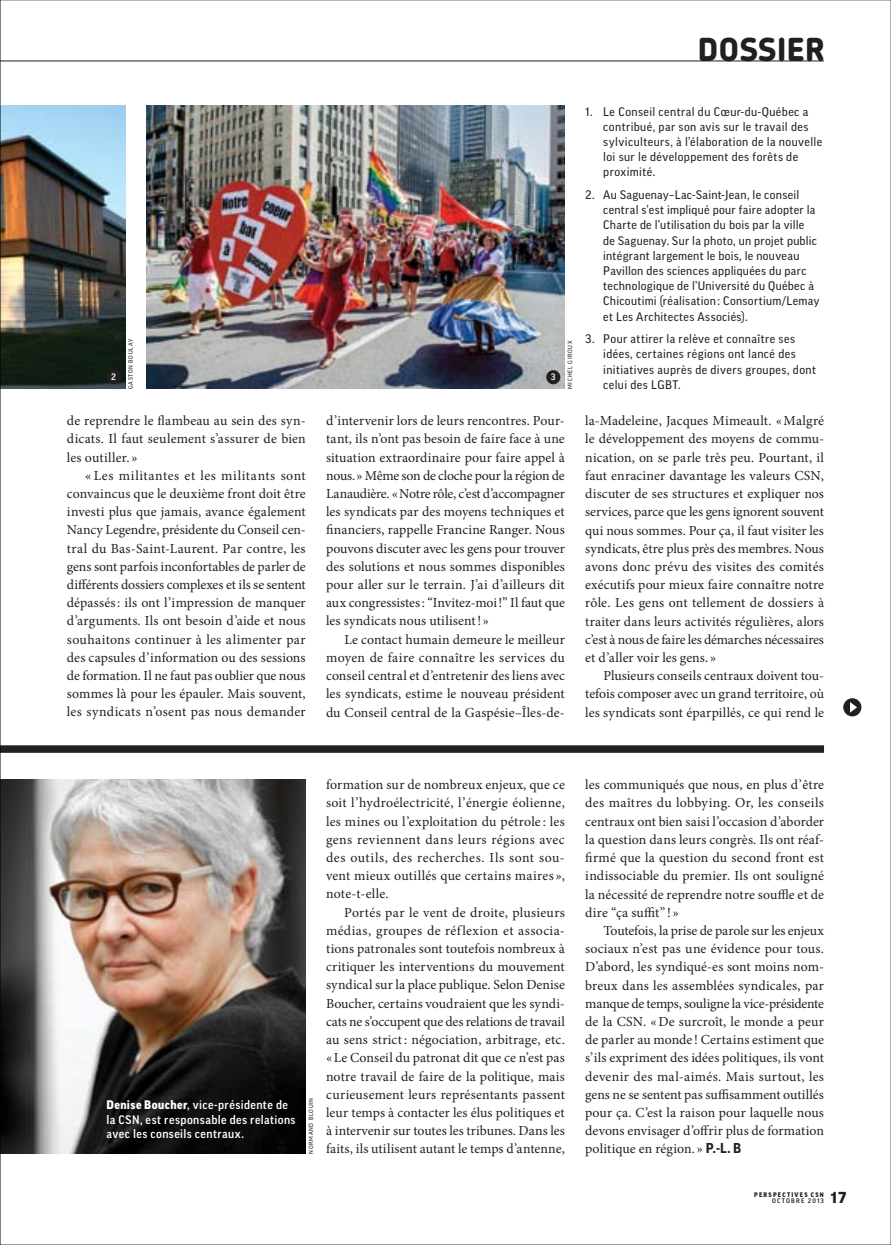
<style>
.page{position:relative;width:891px;height:1245px;background:#fff}
.page>*{position:absolute;margin:0;border:0;box-sizing:border-box;transform-origin:0 0}
.t1{font:800 31.8px "Chevin Std";color:#231f20}
.t2{font:900 15.3px "Good OT";color:#231f20}
.t3{font:13.8px/18.1px "Minion Pro";letter-spacing:.005em;color:#231f20;text-align:justify}
.t4{font:12px/15.1px "Good OT";letter-spacing:.025em;color:#231f20}
.t5{font:500 12px/14.5px "Good OT";color:#fff}
.t6{font:500 9px "Good OT";color:#fff}
.t7{font:900 6.45px "Good OT";color:#231f20}
.t8{font:500 6.45px "Good OT";letter-spacing:.185em;color:#231f20}
.t9{font:6px "Good OT";letter-spacing:.11em;color:#231f20}
.s1{font-weight:900}
.s2{font-family:"Good OT";font-weight:700}
</style>
<div class="page">
<hr style="left:0;top:61px;width:824px;height:1px;background:#231f20">
<div style="left:843px;top:698px;width:18px;height:18px;background:#231f20;border-radius:50%"></div>
<svg style="left:850px;top:702px;width:7px;height:10px"></svg>
<img style="left:146px;top:106px;width:419px;height:282px">
<div style="left:0;top:745px;width:824px;height:7px;background:#231f20"></div>
<img style="left:2px;top:779px;width:304px;height:373px">
<img style="left:2px;top:106px;width:123px;height:282px">
<div style="left:546px;top:370px;width:14px;height:14px;background:#231f20;border-radius:50%"></div>
<div style="left:107px;top:370px;width:14px;height:14px;background:#231f20;border-radius:50%"></div>
<h1 class="t1" style="left:697px;top:28px;width:129px">DOSSIER</h1>
<p class="t9" style="left:127px;top:389px;width:52px;rotate:-90deg">Gaston Boulay</p>
<p class="t6" style="left:111px;top:372px;width:6px">2</p>
<p class="t6" style="left:550px;top:372px;width:6px">3</p>
<p class="t9" style="left:566px;top:389px;width:50px;rotate:-90deg">Michel Giroux</p>
<p class="t3" style="left:67px;top:411px;width:240px">de reprendre le flambeau au sein des syn&shy;dicats. Il faut seulement s’assurer de bien les outiller. »</p>
<p class="t3" style="left:67px;top:466px;width:240px;text-indent:18px">« Les militantes et les militants sont convaincus que le deuxième front doit être investi plus que jamais, avance également Nancy Legendre, présidente du Conseil cen&shy;tral du Bas-Saint-Laurent. Par contre, les gens sont parfois inconfortables de parler de différents dossiers complexes et ils se sentent dépassés: ils ont l’impression de manquer d’arguments. Ils ont besoin d’aide et nous souhaitons continuer à les alimenter par des capsules d’information ou des sessions de formation. Il ne faut pas oublier que nous sommes là pour les épauler. Mais souvent, les syndicats n’osent pas nous demander</p>
<p class="t3" style="left:326px;top:411px;width:240px">d’intervenir lors de leurs rencontres. Pour&shy;tant, ils n’ont pas besoin de faire face à une situation extraordinaire pour faire appel à nous.» Même son de cloche pour la région de Lanaudière. «Notre rôle, c’est d’accompagner les syndicats par des moyens techniques et financiers, rappelle Francine Ranger. Nous pouvons discuter avec les gens pour trouver des solutions et nous sommes disponibles pour aller sur le terrain. J’ai d’ailleurs dit aux congressistes: “Invitez-moi!” Il faut que les syndicats nous utilisent!»</p>
<p class="t3" style="left:326px;top:630px;width:240px;text-indent:18px">Le contact humain demeure le meilleur moyen de faire connaître les services du conseil central et d’entretenir des liens avec les syndicats, estime le nouveau président du Conseil central de la Gaspésie–Îles-de-</p>
<p class="t4" style="left:603px;top:104px;width:220px;text-indent:-18px">1. Le Conseil central du Cœur-du-Québec a contribué, par son avis sur le travail des sylviculteurs, à l’élaboration de la nouvelle loi sur le développement des forêts de proximité.</p>
<p class="t4" style="left:603px;top:187px;width:218px;text-indent:-18px">2. Au Saguenay–Lac-Saint-Jean, le conseil central s’est impliqué pour faire adopter la Charte de l’utilisation du bois par la ville<br>de Saguenay. Sur la photo, un projet public intégrant largement le bois, le nouveau Pavillon des sciences appliquées du parc technologique de l’Université du Québec à Chicoutimi (réalisation : Consortium/Lemay et Les Architectes Associés).</p>
<p class="t4" style="left:603px;top:331px;width:214px;text-indent:-18px">3. Pour attirer la relève et connaître ses idées, certaines régions ont lancé des initiatives auprès de divers groupes, dont celui des LGBT.</p>
<p class="t3" style="left:585px;top:412px;width:240px">la-Madeleine, Jacques Mimeault. «Malgré le développement des moyens de commu&shy;nication, on se parle très peu. Pourtant, il faut enraciner davantage les valeurs CSN, discuter de ses structures et expliquer nos services, parce que les gens ignorent souvent qui nous sommes. Pour ça, il faut visiter les syndicats, être plus près des membres. Nous avons donc prévu des visites des comités exécutifs pour mieux faire connaître notre rôle. Les gens ont tellement de dossiers à traiter dans leurs activités régulières, alors c’est à nous de faire les démarches nécessaires et d’aller voir les gens. »</p>
<p class="t3" style="left:585px;top:666px;width:240px;text-indent:18px">Plusieurs conseils centraux doivent tou&shy;tefois composer avec un grand territoire, où les syndicats sont éparpillés, ce qui rend le</p>
<p class="t5" style="left:106px;top:1097px;width:190px"><span class="s1">DENISE BOUCHER</span>, vice-présidente de la CSN , est responsable des relations avec les conseils centraux.</p>
<p class="t9" style="left:307px;top:1153px;width:57px;rotate:-90deg">Normand Blouin</p>
<p class="t3" style="left:326px;top:775px;width:240px">formation sur de nombreux enjeux, que ce soit l’hydroélectricité, l’énergie éolienne, les mines ou l’exploitation du pétrole : les gens reviennent dans leurs régions avec des outils, des recherches. Ils sont sou&shy;vent mieux outillés que certains maires », note-t-elle.</p>
<p class="t3" style="left:326px;top:903px;width:240px;text-indent:18px">Portés par le vent de droite, plusieurs médias, groupes de réflexion et associa&shy;tions patronales sont toutefois nombreux à critiquer les interventions du mouvement syndical sur la place publique. Selon Denise Boucher, certains voudraient que les syndi&shy;cats ne s’occupent que des relations de travail au sens strict: négociation, arbitrage, etc. «Le Conseil du patronat dit que ce n’est pas notre travail de faire de la politique, mais curieusement leurs représentants passent leur temps à contacter les élus politiques et à intervenir sur toutes les tribunes. Dans les faits, ils utilisent autant le temps d’antenne,</p>
<p class="t3" style="left:585px;top:775px;width:240px">les communiqués que nous, en plus d’être des maîtres du lobbying. Or, les conseils centraux ont bien saisi l’occasion d’aborder la question dans leurs congrès. Ils ont réaf&shy;firmé que la question du second front est indissociable du premier. Ils ont souligné la nécessité de reprendre notre souffle et de dire “ça suffit”!»</p>
<p class="t3" style="left:585px;top:921px;width:240px;text-indent:18px">Toutefois, la prise de parole sur les enjeux sociaux n’est pas une évidence pour tous.<br>D’abord, les syndiqué-es sont moins nom&shy;breux dans les assemblées syndicales, par manque de temps, souligne la vice-présidente de la CSN. «De surcroît, le monde a peur de parler au monde ! Certains estiment que s’ils expriment des idées politiques, ils vont devenir des mal-aimés. Mais surtout, les gens ne se sentent pas suffisamment outillés pour ça. C’est la raison pour laquelle nous devons envisager d’offrir plus de formation politique en région. » <span class="s2">P.-L. B</span></p>
<p class="t7" style="left:754px;top:1190px;width:71px">PERSPECTIVES CSN</p>
<p class="t8" style="left:772px;top:1197px;width:53px">octobre 2013</p>
<p class="t2" style="left:830px;top:1189px;width:17px">17</p>
</div>
